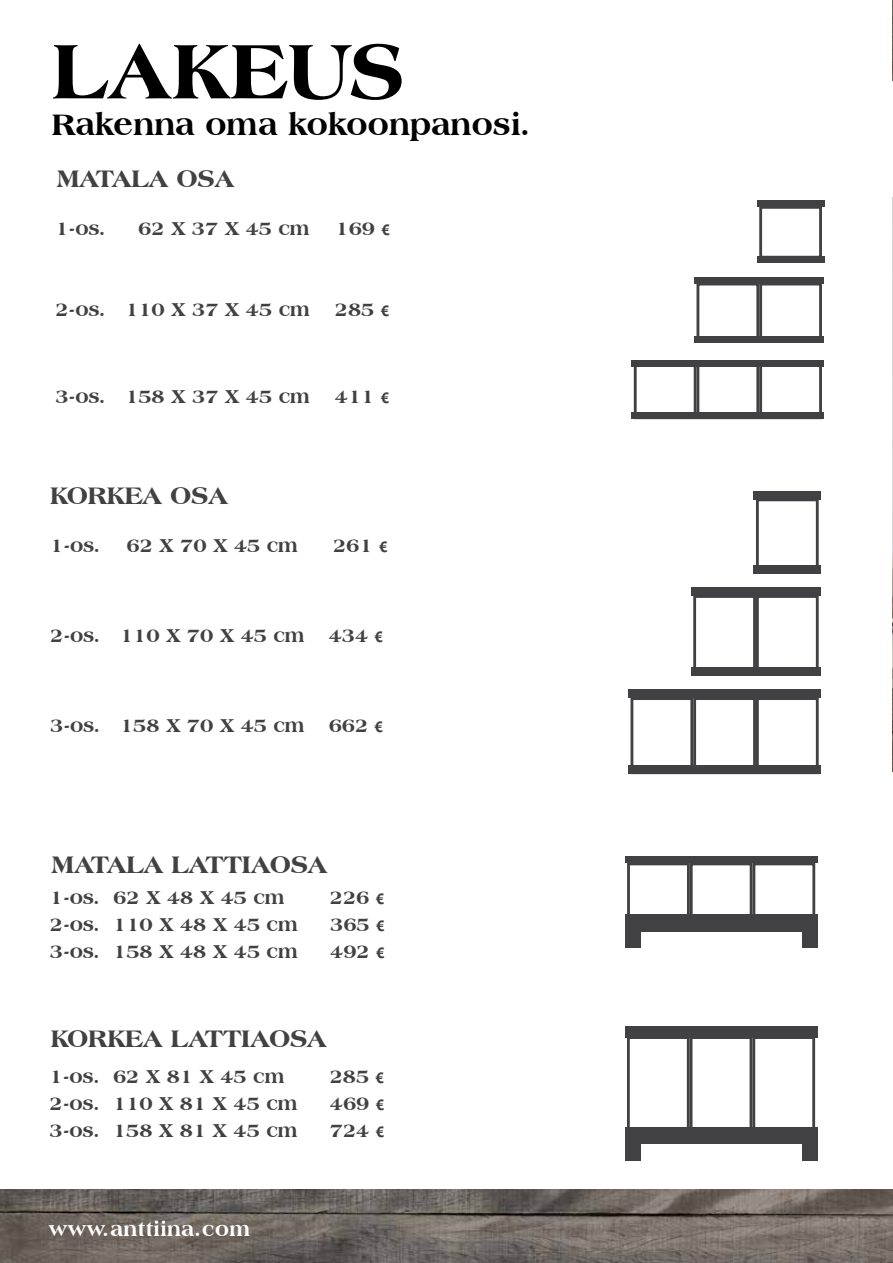
<style>
.page{position:relative;width:893px;height:1263px;background:#fff}
.page>*{position:absolute;margin:0;border:0;box-sizing:border-box;transform-origin:0 0}
.t1{font:800 81.75px "Americana BT";letter-spacing:.005em;color:#000}
.t2{font:800 31.8px "Americana BT";letter-spacing:.005em;color:#000}
.t3{font:800 25.65px "Americana BT";letter-spacing:-.01em;color:#414042}
.t4{font:800 21px "Americana BT";letter-spacing:.025em;color:#fff}
.t5{font:800 19.95px "Americana BT";letter-spacing:-.01em;color:#414042}
.s1{font-family:"Candara";font-weight:700}
</style>
<div class="page">
<img style="left:892px;top:197px;width:1px;height:491px">
<img style="left:0;top:1189px;width:893px;height:74px">
<img style="left:892px;top:688px;width:1px;height:83px">
<img style="left:892px;top:0;width:1px;height:80px">
<div style="left:756px;top:498px;width:63px;height:71px;border:3px solid #414042"></div>
<div style="left:756px;top:595px;width:63px;height:76px;border:3px solid #414042"></div>
<div style="left:756px;top:697px;width:63px;height:77px;border:3px solid #414042"></div>
<div style="left:693px;top:595px;width:63px;height:76px;border:3px solid #414042"></div>
<div style="left:693px;top:697px;width:63px;height:77px;border:3px solid #414042"></div>
<div style="left:630px;top:697px;width:63px;height:77px;border:3px solid #414042"></div>
<div style="left:628px;top:690px;width:193px;height:8px;background:#414042"></div>
<div style="left:628px;top:765px;width:193px;height:8px;background:#414042"></div>
<div style="left:691px;top:587px;width:130px;height:9px;background:#414042"></div>
<div style="left:691px;top:667px;width:130px;height:9px;background:#414042"></div>
<div style="left:754px;top:491px;width:67px;height:8px;background:#414042"></div>
<div style="left:754px;top:566px;width:67px;height:8px;background:#414042"></div>
<div style="left:759px;top:206px;width:63px;height:53px;border:3px solid #414042"></div>
<div style="left:759px;top:283px;width:63px;height:56px;border:3px solid #414042"></div>
<div style="left:759px;top:362px;width:63px;height:57px;border:3px solid #414042"></div>
<div style="left:696px;top:283px;width:63px;height:56px;border:3px solid #414042"></div>
<div style="left:696px;top:362px;width:63px;height:57px;border:3px solid #414042"></div>
<div style="left:634px;top:362px;width:62px;height:57px;border:3px solid #414042"></div>
<div style="left:632px;top:360px;width:192px;height:7px;background:#414042"></div>
<div style="left:632px;top:412px;width:192px;height:7px;background:#414042"></div>
<div style="left:694px;top:277px;width:130px;height:6px;background:#414042"></div>
<div style="left:694px;top:337px;width:130px;height:6px;background:#414042"></div>
<div style="left:757px;top:200px;width:67px;height:7px;background:#414042"></div>
<div style="left:757px;top:256px;width:67px;height:7px;background:#414042"></div>
<div style="left:625px;top:923px;width:193px;height:8px;background:#414042"></div>
<div style="left:625px;top:928px;width:16px;height:20px;background:#414042"></div>
<div style="left:802px;top:928px;width:15px;height:20px;background:#414042"></div>
<div style="left:752px;top:862px;width:63px;height:62px;border:3px solid #414042"></div>
<div style="left:690px;top:862px;width:62px;height:62px;border:3px solid #414042"></div>
<div style="left:627px;top:862px;width:63px;height:62px;border:3px solid #414042"></div>
<div style="left:625px;top:856px;width:192px;height:7px;background:#414042"></div>
<div style="left:625px;top:915px;width:192px;height:8px;background:#414042"></div>
<div style="left:625px;top:1135px;width:193px;height:9px;background:#414042"></div>
<div style="left:625px;top:1141px;width:16px;height:19px;background:#414042"></div>
<div style="left:802px;top:1141px;width:15px;height:19px;background:#414042"></div>
<div style="left:752px;top:1036px;width:63px;height:100px;border:3px solid #414042"></div>
<div style="left:690px;top:1036px;width:62px;height:100px;border:3px solid #414042"></div>
<div style="left:627px;top:1036px;width:63px;height:100px;border:3px solid #414042"></div>
<div style="left:625px;top:1026px;width:192px;height:11px;background:#414042"></div>
<div style="left:625px;top:1127px;width:192px;height:9px;background:#414042"></div>
<h1 class="t1" style="left:52px;top:22px;width:355px">LAKEUS</h1>
<h2 class="t2" style="left:52px;top:105px;width:481px">Rakenna oma kokoonpanosi.</h2>
<p class="t3" style="left:57px;top:163px;width:179px">MATALA OSA</p>
<p class="t5" style="left:55px;top:216px;width:52px">1-os.</p>
<p class="t5" style="left:138px;top:216px;width:173px">62 X 37 X 45 cm</p>
<p class="t5" style="left:336px;top:216px;width:56px">169 <span class="s1">€</span></p>
<p class="t5" style="left:55px;top:297px;width:336px">2-os. 110 X 37 X 45 cm 285 <span class="s1">€</span></p>
<p class="t5" style="left:55px;top:384px;width:336px">3-os. 158 X 37 X 45 cm 411 <span class="s1">€</span></p>
<p class="t3" style="left:50px;top:480px;width:179px">KORKEA OSA</p>
<p class="t5" style="left:50px;top:533px;width:52px">1-os.</p>
<p class="t5" style="left:127px;top:533px;width:173px">62 X 70 X 45 cm</p>
<p class="t5" style="left:333px;top:533px;width:56px">261 <span class="s1">€</span></p>
<p class="t5" style="left:50px;top:623px;width:335px">2-os. 110 X 70 X 45 cm 434 <span class="s1">€</span></p>
<p class="t5" style="left:50px;top:713px;width:335px">3-os. 158 X 70 X 45 cm 662 <span class="s1">€</span></p>
<p class="t3" style="left:52px;top:849px;width:277px">MATALA LATTIAOSA</p>
<p class="t5" style="left:50px;top:885px;width:237px">1-os. 62 X 48 X 45 cm</p>
<p class="t5" style="left:330px;top:885px;width:56px">226 <span class="s1">€</span></p>
<p class="t5" style="left:50px;top:912px;width:250px">2-os. 110 X 48 X 45 cm</p>
<p class="t5" style="left:330px;top:912px;width:56px">365 <span class="s1">€</span></p>
<p class="t5" style="left:50px;top:939px;width:250px">3-os. 158 X 48 X 45 cm</p>
<p class="t5" style="left:330px;top:939px;width:56px">492 <span class="s1">€</span></p>
<p class="t3" style="left:51px;top:1023px;width:277px">KORKEA LATTIAOSA</p>
<p class="t5" style="left:50px;top:1064px;width:237px">1-os. 62 X 81 X 45 cm</p>
<p class="t5" style="left:330px;top:1064px;width:56px">285 <span class="s1">€</span></p>
<p class="t5" style="left:50px;top:1091px;width:250px">2-os. 110 X 81 X 45 cm</p>
<p class="t5" style="left:330px;top:1091px;width:56px">469 <span class="s1">€</span></p>
<p class="t5" style="left:50px;top:1118px;width:250px">3-os. 158 X 81 X 45 cm</p>
<p class="t5" style="left:330px;top:1118px;width:56px">724 <span class="s1">€</span></p>
<p class="t4" style="left:49px;top:1216px;width:203px">www.anttiina.com</p>
</div>
